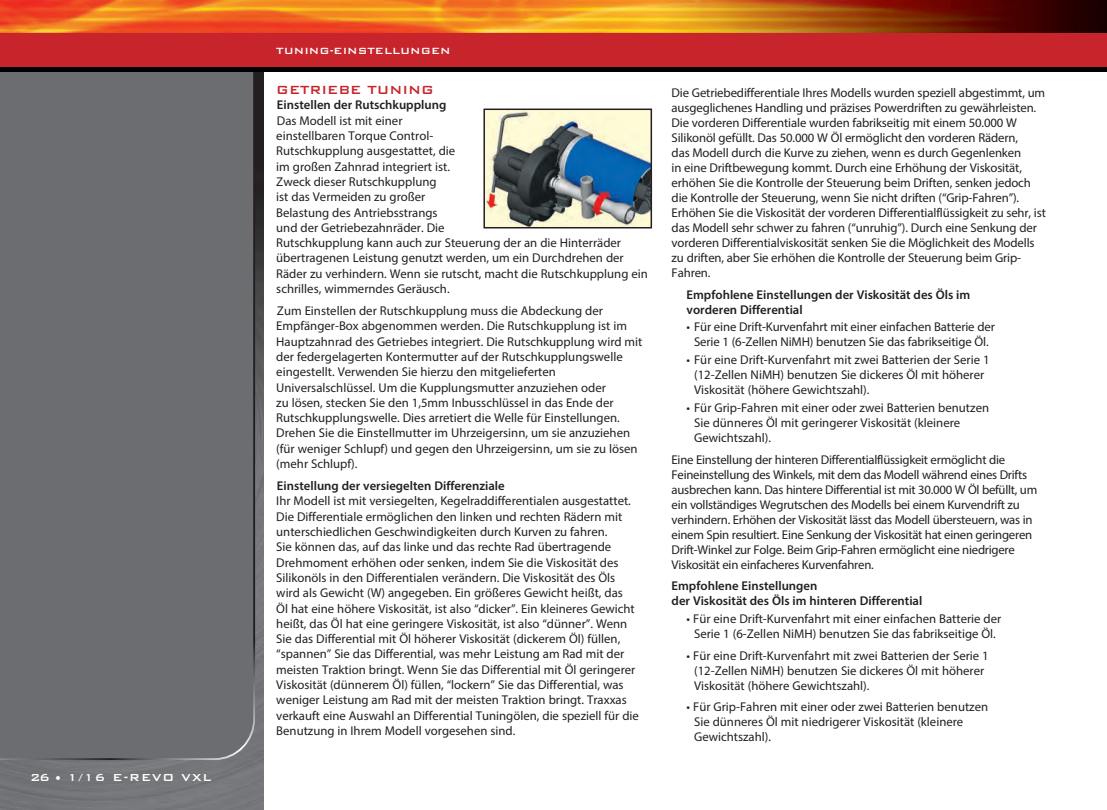
<style>
.page{position:relative;width:1107px;height:810px;background:#fff}
.page>*{position:absolute;margin:0;border:0;box-sizing:border-box;transform-origin:0 0}
.t1{font:500 15.75px "Bank Gothic BT";letter-spacing:-.005em;color:#c8242b;scale:.95 1}
.t2{font:500 13.5px "Bank Gothic BT";letter-spacing:.075em;color:#fff}
.t3{font:12.75px/15.3px "Myriad Pro";color:#231f20}
.t4{font:12.75px/15px "Myriad Pro";letter-spacing:-.02em;color:#231f20}
.t5{font:600 12.75px/15px "Myriad Pro";color:#231f20}
.t6{font:500 12px "Bank Gothic BT";color:#fff}
</style>
<div class="page">
<img style="left:0;top:71px;width:263px;height:739px">
<div style="left:0;top:71px;width:256px;height:690px;background:#6c6d70"></div>
<img style="left:0;top:0;width:1107px;height:71px">
<div style="left:0;top:33px;width:1107px;height:34px;background:#c8242b"></div>
<img style="left:486px;top:112px;width:163px;height:113px">
<div style="left:483px;top:109px;width:169px;height:119px;border:2px solid #231f20"></div>
<p class="t2" style="left:30px;top:770px;width:183px">26 • 1/16 E-REVO VXL</p>
<p class="t6" style="left:276px;top:45px;width:176px">TUNING-EINSTELLUNGEN</p>
<p class="t1" style="left:276px;top:82px;width:167px">GETRIEBE TUNING</p>
<p class="t5" style="left:277px;top:97px;width:171px">Einstellen der Rutschkupplung</p>
<p class="t3" style="left:276px;top:113px;width:373px">Das Modell ist mit einer<br>einstellbaren Torque Control-<br>Rutschkupplung ausgestattet, die<br>im großen Zahnrad integriert ist.<br>Zweck dieser Rutschkupplung<br>ist das Vermeiden zu großer<br>Belastung des Antriebsstrangs<br>und der Getriebezahnräder. Die<br>Rutschkupplung kann auch zur Steuerung der an die Hinterräder übertragenen Leistung genutzt werden, um ein Durchdrehen der Räder zu verhindern. Wenn sie rutscht, macht die Rutschkupplung ein schrilles, wimmerndes Geräusch.</p>
<p class="t3" style="left:276px;top:303px;width:368px">Zum Einstellen der Rutschkupplung muss die Abdeckung der Empfänger-Box abgenommen werden. Die Rutschkupplung ist im Hauptzahnrad des Getriebes integriert. Die Rutschkupplung wird mit der federgelagerten Kontermutter auf der Rutschkupplungswelle eingestellt. Verwenden Sie hierzu den mitgelieferten Universalschlüssel. Um die Kupplungsmutter anzuziehen oder<br>zu lösen, stecken Sie den 1,5mm Inbusschlüssel in das Ende der Rutschkupplungswelle. Dies arretiert die Welle für Einstellungen.<br>Drehen Sie die Einstellmutter im Uhrzeigersinn, um sie anzuziehen (für weniger Schlupf) und gegen den Uhrzeigersinn, um sie zu lösen (mehr Schlupf).</p>
<p class="t5" style="left:277px;top:478px;width:229px">Einstellung der versiegelten Differenziale</p>
<p class="t3" style="left:276px;top:493px;width:364px">Ihr Modell ist mit versiegelten, Kegelraddifferentialen ausgestattet.<br>Die Differentiale ermöglichen den linken und rechten Rädern mit unterschiedlichen Geschwindigkeiten durch Kurven zu fahren.<br>Sie können das, auf das linke und das rechte Rad übertragende Drehmoment erhöhen oder senken, indem Sie die Viskosität des Silikonöls in den Differentialen verändern. Die Viskosität des Öls wird als Gewicht (W) angegeben. Ein größeres Gewicht heißt, das<br>Öl hat eine höhere Viskosität, ist also “dicker”. Ein kleineres Gewicht heißt, das Öl hat eine geringere Viskosität, ist also “dünner”. Wenn Sie das Differential mit Öl höherer Viskosität (dickerem Öl) füllen, “spannen” Sie das Differential, was mehr Leistung am Rad mit der meisten Traktion bringt. Wenn Sie das Differential mit Öl geringerer Viskosität (dünnerem Öl) füllen, “lockern” Sie das Differential, was weniger Leistung am Rad mit der meisten Traktion bringt. Traxxas verkauft eine Auswahl an Differential Tuningölen, die speziell für die Benutzung in Ihrem Modell vorgesehen sind.</p>
<p class="t3" style="left:672px;top:85px;width:376px">Die Getriebedifferentiale Ihres Modells wurden speziell abgestimmt, um ausgeglichenes Handling und präzises Powerdriften zu gewährleisten.<br>Die vorderen Differentiale wurden fabrikseitig mit einem 50.000 W Silikonöl gefüllt. Das 50.000 W Öl ermöglicht den vorderen Rädern,<br>das Modell durch die Kurve zu ziehen, wenn es durch Gegenlenken<br>in eine Driftbewegung kommt. Durch eine Erhöhung der Viskosität, erhöhen Sie die Kontrolle der Steuerung beim Driften, senken jedoch die Kontrolle der Steuerung, wenn Sie nicht driften (“Grip-Fahren”).<br>Erhöhen Sie die Viskosität der vorderen Differentialflüssigkeit zu sehr, ist das Modell sehr schwer zu fahren (“unruhig”). Durch eine Senkung der vorderen Differentialviskosität senken Sie die Möglichkeit des Modells zu driften, aber Sie erhöhen die Kontrolle der Steuerung beim Grip-Fahren.</p>
<p class="t5" style="left:687px;top:287px;width:285px">Empfohlene Einstellungen der Viskosität des Öls im vorderen Differential</p>
<p class="t3" style="left:687px;top:319px;width:310px;text-align:center">• Für eine Drift-Kurvenfahrt mit einer einfachen Batterie der<br>Serie 1 (6-Zellen NiMH) benutzen Sie das fabrikseitige Öl.</p>
<p class="t3" style="left:694px;top:352px;width:297px;text-indent:-8px">• Für eine Drift-Kurvenfahrt mit zwei Batterien der Serie 1 (12-Zellen NiMH) benutzen Sie dickeres Öl mit höherer<br>Viskosität (höhere Gewichtszahl).</p>
<p class="t3" style="left:694px;top:400px;width:297px;text-indent:-8px">• Für Grip-Fahren mit einer oder zwei Batterien benutzen<br>Sie dünneres Öl mit geringerer Viskosität (kleinere<br>Gewichtszahl).</p>
<p class="t4" style="left:672px;top:452px;width:367px">Eine Einstellung der hinteren Differentialflüssigkeit ermöglicht die Feineinstellung des Winkels, mit dem das Modell während eines Drifts ausbrechen kann. Das hintere Differential ist mit 30.000 W Öl befüllt, um ein vollständiges Wegrutschen des Modells bei einem Kurvendrift zu verhindern. Erhöhen der Viskosität lässt das Modell übersteuern, was in einem Spin resultiert. Eine Senkung der Viskosität hat einen geringeren Drift-Winkel zur Folge. Beim Grip-Fahren ermöglicht eine niedrigere Viskosität ein einfacheres Kurvenfahren.</p>
<p class="t5" style="left:672px;top:578px;width:252px">Empfohlene Einstellungen<br>der Viskosität des Öls im hinteren Differential</p>
<p class="t3" style="left:687px;top:611px;width:316px;text-align:center">• Für eine Drift-Kurvenfahrt mit einer einfachen Batterie der<br>Serie 1 (6-Zellen NiMH) benutzen Sie das fabrikseitige Öl.</p>
<p class="t3" style="left:694px;top:648px;width:296px;text-indent:-7px">• Für eine Drift-Kurvenfahrt mit zwei Batterien der Serie 1 (12-Zellen NiMH) benutzen Sie dickeres Öl mit höherer<br>Viskosität (höhere Gewichtszahl).</p>
<p class="t3" style="left:694px;top:700px;width:296px;text-indent:-7px">• Für Grip-Fahren mit einer oder zwei Batterien benutzen<br>Sie dünneres Öl mit niedrigerer Viskosität (kleinere<br>Gewichtszahl).</p>
</div>
